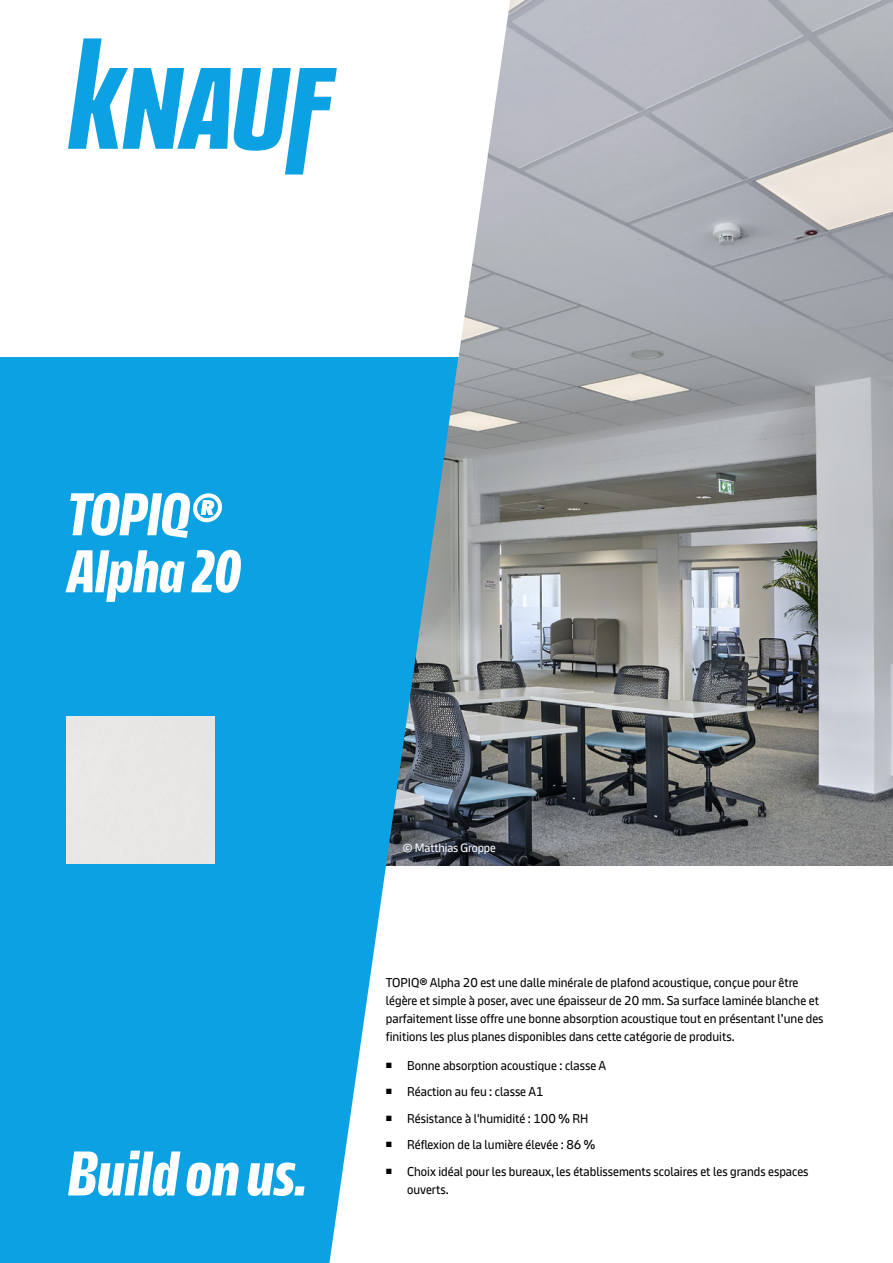
<style>
.page{position:relative;width:893px;height:1263px;background:#fff}
.page>*{position:absolute;margin:0;border:0;box-sizing:border-box;transform-origin:0 0}
.t1{font:700 60px/57px "Knauf Head";color:#fff}
.t2{font:12.75px/18px "Knauf";color:#000}
.t3{font:12px "Knauf";letter-spacing:-.01em;color:#fff}
</style>
<div class="page">
<img style="left:458px;top:0;width:435px;height:865px">
<svg style="left:458px;top:0;width:52px;height:481px"></svg>
<svg style="left:0;top:357px;width:458px;height:906px;background:#29a8df"></svg>
<div style="left:67px;top:716px;width:148px;height:148px;background:#e8e7e5"></div>
<svg style="left:68px;top:38px;width:269px;height:137px"></svg>
<svg style="left:68px;top:1150px;width:237px;height:46px"></svg>
<h1 class="t1" style="left:67px;top:486px;width:175px">TOPIQ®<br>Alpha 20</h1>
<p class="t3" style="left:403px;top:841px;width:94px">© Matthias Groppe</p>
<p class="t2" style="left:386px;top:973px;width:439px">TOPIQ® Alpha 20 est une dalle minérale de plafond acoustique, conçue pour être légère et simple à poser, avec une épaisseur de 20 mm. Sa surface laminée blanche et parfaitement lisse offre une bonne absorption acoustique tout en présentant l’une des finitions les plus planes disponibles dans cette catégorie de produits.</p>
<p class="t2" style="left:386px;top:1056px;width:222px"><sup>■</sup> Bonne absorption acoustique : classe A</p>
<p class="t2" style="left:386px;top:1083px;width:159px"><sup>■</sup> Réaction au feu : classe A1</p>
<p class="t2" style="left:386px;top:1109px;width:204px"><sup>■</sup> Résistance à l'humidité : 100 % RH</p>
<p class="t2" style="left:386px;top:1136px;width:211px"><sup>■</sup> Réflexion de la lumière élevée : 86 %</p>
<p class="t2" style="left:407px;top:1162px;width:403px;text-indent:-21px"><sup>■</sup> Choix idéal pour les bureaux, les établissements scolaires et les grands espaces ouverts.</p>
</div>
